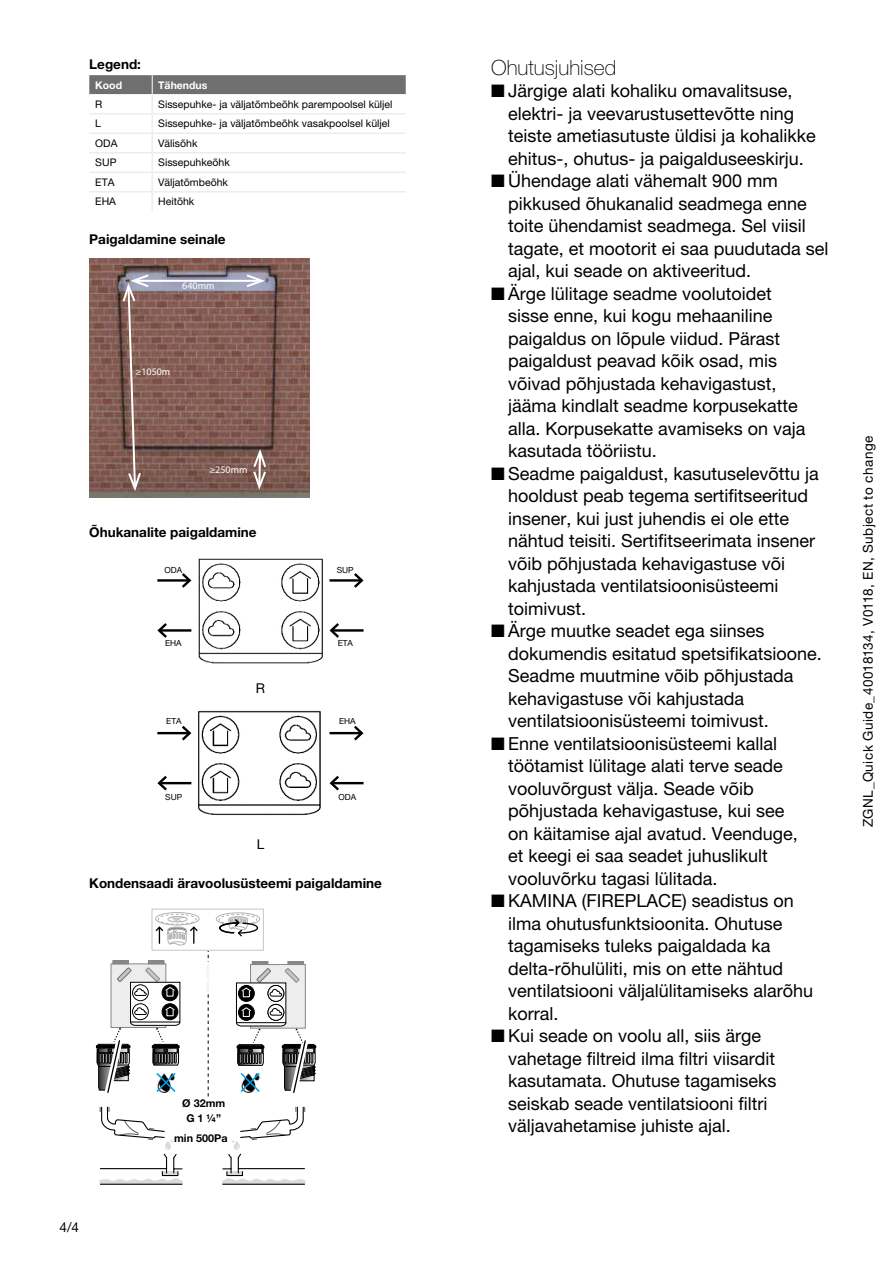
<style>
.page{position:relative;width:893px;height:1263px;background:#fff}
.page>*{position:absolute;margin:0;border:0;box-sizing:border-box;transform-origin:0 0}
.t1{font:100 21px "Helvetica Neue LT Pro";color:#000}
.t2{font:18px/22.5px "Helvetica Neue LT Pro";color:#000}
.t3{font:700 13.5px "Helvetica Neue LT Pro";color:#000}
.t4{font:13.5px "Helvetica Neue LT Pro";letter-spacing:.035em;color:#000}
.t5{font:700 10.8px/15.6px "Helvetica Neue LT Pro";color:#000;text-align:center}
.t6{font:10.5px "Helvetica Neue LT Pro";color:#000}
.t7{font:700 10.5px "Helvetica Neue LT Pro";color:#fff}
.t8{font:10.05px "Myriad Pro";color:#fff}
.t9{font:8.4px "Helvetica Neue LT Pro";color:#000}
</style>
<div class="page">
<svg style="left:89px;top:75px;width:317px;height:136px"></svg>
<img style="left:89px;top:258px;width:221px;height:240px">
<hr style="left:136px;top:280px;width:123px;height:2px;background:#fff">
<svg style="left:247px;top:274px;width:18px;height:13px"></svg>
<svg style="left:123px;top:274px;width:26px;height:217px;background:#8e706b"></svg>
<svg style="left:253px;top:449px;width:13px;height:41px"></svg>
<img style="left:198px;top:558px;width:125px;height:106px">
<hr style="left:157px;top:579px;width:33px;height:3px;background:#000">
<svg style="left:179px;top:573px;width:13px;height:15px"></svg>
<hr style="left:329px;top:579px;width:33px;height:3px;background:#000">
<svg style="left:351px;top:573px;width:13px;height:15px"></svg>
<hr style="left:331px;top:629px;width:33px;height:3px;background:#000">
<svg style="left:329px;top:623px;width:13px;height:15px"></svg>
<hr style="left:159px;top:629px;width:32px;height:3px;background:#000">
<svg style="left:157px;top:623px;width:12px;height:15px"></svg>
<img style="left:198px;top:710px;width:123px;height:106px">
<hr style="left:157px;top:732px;width:33px;height:2px;background:#000">
<svg style="left:179px;top:725px;width:13px;height:16px"></svg>
<hr style="left:329px;top:732px;width:33px;height:2px;background:#000">
<svg style="left:351px;top:725px;width:13px;height:16px"></svg>
<hr style="left:331px;top:782px;width:33px;height:2px;background:#000">
<svg style="left:329px;top:775px;width:13px;height:16px"></svg>
<hr style="left:159px;top:782px;width:32px;height:2px;background:#000">
<svg style="left:157px;top:775px;width:12px;height:16px"></svg>
<hr style="left:223px;top:1184px;width:81px;height:1px;background:#000">
<svg style="left:222px;top:1106px;width:84px;height:78px"></svg>
<hr style="left:100px;top:1184px;width:82px;height:1px;background:#000">
<svg style="left:99px;top:1106px;width:84px;height:78px"></svg>
<div style="left:113px;top:961px;width:16px;height:3px;border:1px solid #878787"></div>
<div style="left:148px;top:961px;width:16px;height:3px;border:1px solid #878787"></div>
<div style="left:252px;top:961px;width:16px;height:4px;border:1px solid #878787"></div>
<div style="left:288px;top:961px;width:16px;height:4px;border:1px solid #878787"></div>
<svg style="left:236px;top:964px;width:80px;height:129px"></svg>
<svg style="left:96px;top:963px;width:85px;height:130px"></svg>
<svg style="left:208px;top:908px;width:1px;height:189px"></svg>
<div style="left:152px;top:909px;width:111px;height:41px;background:#fff"></div>
<div style="left:152px;top:909px;width:112px;height:41px;border:1px solid #c6c6c6"></div>
<svg style="left:155px;top:912px;width:44px;height:33px"></svg>
<svg style="left:216px;top:912px;width:44px;height:25px"></svg>
<p class="t3" style="left:89px;top:56px;width:53px">Legend:</p>
<p class="t7" style="left:95px;top:78px;width:28px">Kood</p>
<p class="t7" style="left:158px;top:78px;width:51px">Tähendus</p>
<p class="t6" style="left:95px;top:98px;width:9px">R</p>
<p class="t6" style="left:158px;top:98px;width:236px">Sissepuhke- ja väljatõmbeõhk parempoolsel küljel</p>
<p class="t6" style="left:95px;top:117px;width:7px">L</p>
<p class="t6" style="left:158px;top:117px;width:233px">Sissepuhke- ja väljatõmbeõhk vasakpoolsel küljel</p>
<p class="t6" style="left:95px;top:137px;width:24px">ODA</p>
<p class="t6" style="left:158px;top:137px;width:41px">Välisõhk</p>
<p class="t6" style="left:95px;top:156px;width:23px">SUP</p>
<p class="t6" style="left:158px;top:156px;width:73px">Sissepuhkeõhk</p>
<p class="t6" style="left:95px;top:176px;width:21px">ETA</p>
<p class="t6" style="left:158px;top:176px;width:71px">Väljatõmbeõhk</p>
<p class="t6" style="left:95px;top:195px;width:22px">EHA</p>
<p class="t6" style="left:158px;top:195px;width:38px">Heitõhk</p>
<p class="t3" style="left:89px;top:231px;width:138px">Paigaldamine seinale</p>
<p class="t8" style="left:182px;top:280px;width:34px">640mm</p>
<p class="t8" style="left:135px;top:366px;width:36px">≥1050m</p>
<p class="t8" style="left:209px;top:463px;width:40px">≥250mm</p>
<p class="t3" style="left:89px;top:524px;width:169px">Õhukanalite paigaldamine</p>
<p class="t9" style="left:165px;top:565px;width:19px">ODA</p>
<p class="t9" style="left:337px;top:565px;width:18px">SUP</p>
<p class="t9" style="left:165px;top:638px;width:18px">EHA</p>
<p class="t9" style="left:338px;top:638px;width:17px">ETA</p>
<p class="t4" style="left:256px;top:680px;width:11px">R</p>
<p class="t9" style="left:166px;top:716px;width:17px">ETA</p>
<p class="t9" style="left:339px;top:716px;width:18px">EHA</p>
<p class="t9" style="left:165px;top:792px;width:18px">SUP</p>
<p class="t9" style="left:338px;top:792px;width:19px">ODA</p>
<p class="t4" style="left:257px;top:836px;width:9px">L</p>
<p class="t3" style="left:89px;top:875px;width:294px">Kondensaadi äravoolusüsteemi paigaldamine</p>
<p class="t4" style="left:60px;top:1219px;width:21px">4/4</p>
<p class="t5" style="left:182px;top:1095px;width:44px">Ø 32mm<br>G 1 ¼”</p>
<p class="t5" style="left:174px;top:1130px;width:55px">min 500Pa</p>
<p class="t1" style="left:491px;top:55px;width:127px">Ohutusjuhised</p>
<p class="t2" style="left:508px;top:79px;width:309px;text-indent:-17px">■ Järgige alati kohaliku omavalitsuse, elektri- ja veevarustusettevõtte ning teiste ametiasutuste üldisi ja kohalikke ehitus-, ohutus- ja paigalduseeskirju.</p>
<p class="t2" style="left:508px;top:169px;width:322px;text-indent:-17px">■ Ühendage alati vähemalt 900 mm pikkused õhukanalid seadmega enne toite ühendamist seadmega. Sel viisil tagate, et mootorit ei saa puudutada sel ajal, kui seade on aktiveeritud.</p>
<p class="t2" style="left:508px;top:282px;width:299px;text-indent:-17px">■ Ärge lülitage seadme voolutoidet sisse enne, kui kogu mehaaniline paigaldus on lõpule viidud. Pärast paigaldust peavad kõik osad, mis võivad põhjustada kehavigastust, jääma kindlalt seadme korpusekatte alla. Korpusekatte avamiseks on vaja kasutada tööriistu.</p>
<p class="t2" style="left:508px;top:462px;width:312px;text-indent:-17px">■ Seadme paigaldust, kasutuselevõttu ja hooldust peab tegema sertifitseeritud insener, kui just juhendis ei ole ette nähtud teisiti. Sertifitseerimata insener võib põhjustada kehavigastuse või kahjustada ventilatsioonisüsteemi toimivust.</p>
<p class="t2" style="left:508px;top:619px;width:315px;text-indent:-17px">■ Ärge muutke seadet ega siinses dokumendis esitatud spetsifikatsioone.<br>Seadme muutmine võib põhjustada kehavigastuse või kahjustada ventilatsioonisüsteemi toimivust.</p>
<p class="t2" style="left:508px;top:732px;width:291px;text-indent:-17px">■ Enne ventilatsioonisüsteemi kallal töötamist lülitage alati terve seade vooluvõrgust välja. Seade võib põhjustada kehavigastuse, kui see on käitamise ajal avatud. Veenduge, et keegi ei saa seadet juhuslikult vooluvõrku tagasi lülitada.</p>
<p class="t2" style="left:508px;top:889px;width:307px;text-indent:-17px">■ KAMINA (FIREPLACE) seadistus on ilma ohutusfunktsioonita. Ohutuse tagamiseks tuleks paigaldada ka delta-rõhulüliti, mis on ette nähtud ventilatsiooni väljalülitamiseks alarõhu korral.</p>
<p class="t2" style="left:508px;top:1024px;width:270px;text-indent:-17px">■ Kui seade on voolu all, siis ärge vahetage filtreid ilma filtri viisardit kasutamata. Ohutuse tagamiseks seiskab seade ventilatsiooni filtri väljavahetamise juhiste ajal.</p>
<p class="t4" style="left:860px;top:827px;width:392px;rotate:-90deg">ZGNL_Quick Guide_40018134, V0118, EN, Subject to change</p>
</div>
